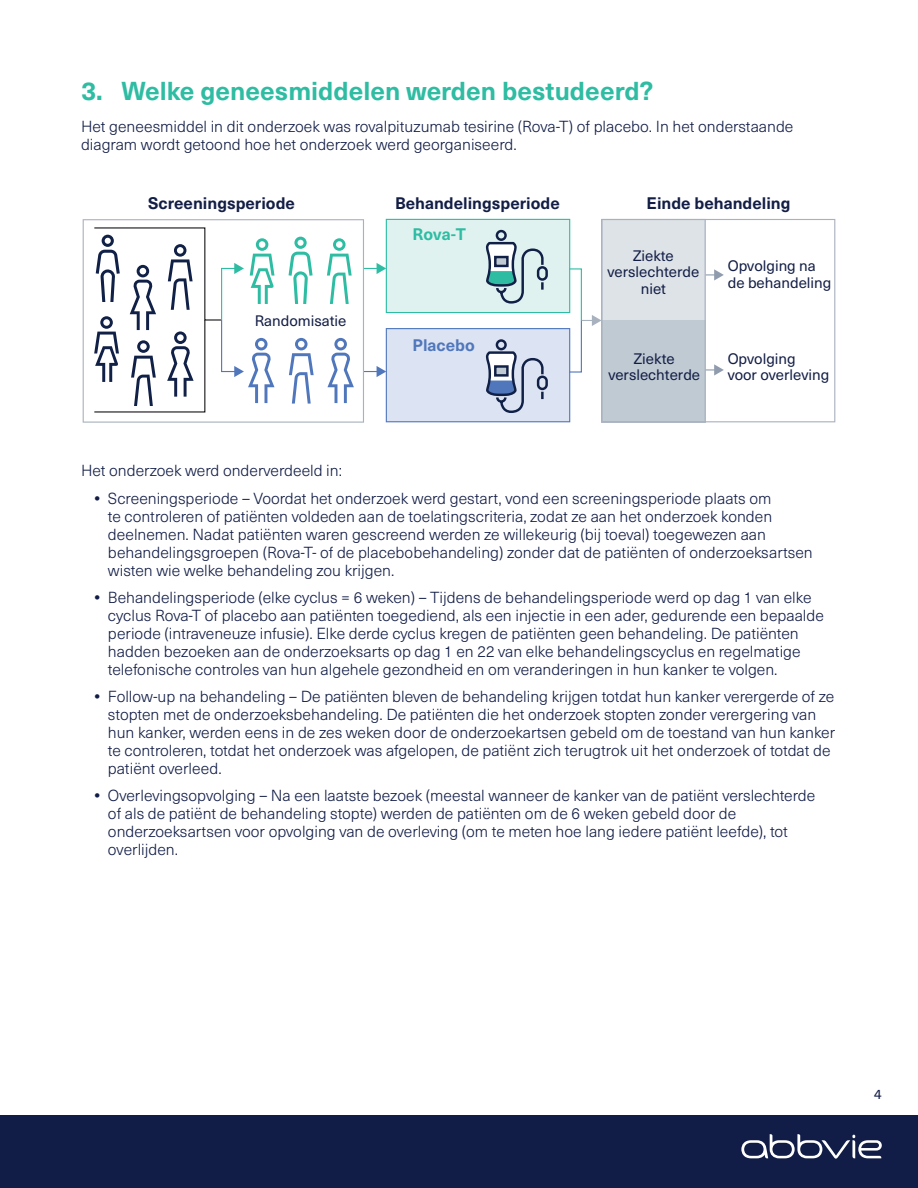
<style>
.page{position:relative;width:918px;height:1188px;background:#fff}
.page>*{position:absolute;margin:0;border:0;box-sizing:border-box;transform-origin:0 0}
.t1{font:700 25.5px "Neue Haas Unica Pro";color:#2ebca2}
.t2{font:700 16.5px "Neue Haas Unica Pro";color:#131e46}
.t3{font:700 16.5px "Neue Haas Unica Pro";color:#5077bc}
.t4{font:700 16.5px "Neue Haas Unica Pro";color:#2ebca3}
.t5{font:300 15.75px/18px "Neue Haas Unica Pro";color:#121d47}
.t6{font:15px/16.5px "Neue Haas Unica Pro";color:#131e46}
.t7{font:13.5px "Neue Haas Unica Pro";color:#121d47}
.s1{font-weight:700}
</style>
<div class="page">
<svg style="left:83px;top:219px;width:281px;height:204px"></svg>
<svg style="left:724px;top:219px;width:111px;height:203px"></svg>
<svg style="left:327px;top:338px;width:27px;height:65px"></svg>
<svg style="left:289px;top:338px;width:25px;height:66px"></svg>
<svg style="left:327px;top:238px;width:25px;height:66px"></svg>
<svg style="left:289px;top:237px;width:24px;height:67px"></svg>
<svg style="left:93px;top:227px;width:182px;height:186px"></svg>
<svg style="left:364px;top:219px;width:360px;height:204px"></svg>
<div style="left:0;top:1115px;width:918px;height:73px;background:#121d47"></div>
<svg style="left:741px;top:1134px;width:141px;height:25px"></svg>
<h1 class="t1" style="left:81px;top:76px;width:574px">3. Welke geneesmiddelen werden bestudeerd?</h1>
<p class="t5" style="left:81px;top:118px;width:714px">Het geneesmiddel in dit onderzoek was rovalpituzumab tesirine (Rova-T) of placebo. In het onderstaande diagram wordt getoond hoe het onderzoek werd georganiseerd.</p>
<p class="t2" style="left:148px;top:193px;width:148px">Screeningsperiode</p>
<p class="t6" style="left:255px;top:312px;width:93px">Randomisatie</p>
<p class="t2" style="left:395px;top:193px;width:166px">Behandelingsperiode</p>
<p class="t4" style="left:413px;top:224px;width:55px">Rova-T</p>
<p class="t3" style="left:413px;top:335px;width:64px">Placebo</p>
<p class="t2" style="left:647px;top:193px;width:145px">Einde behandeling</p>
<p class="t6" style="left:608px;top:247px;width:93px;text-align:center">Ziekte verslechterde niet</p>
<p class="t6" style="left:728px;top:258px;width:105px">Opvolging na de behandeling</p>
<p class="t6" style="left:608px;top:350px;width:93px;text-align:center">Ziekte verslechterde</p>
<p class="t6" style="left:728px;top:351px;width:103px">Opvolging<br>voor overleving</p>
<p class="t5" style="left:81px;top:462px;width:263px">Het onderzoek werd onderverdeeld in:</p>
<p class="t5" style="left:108px;top:490px;width:706px;text-indent:-13px"><span class="s1">•</span> Screeningsperiode – Voordat het onderzoek werd gestart, vond een screeningsperiode plaats om<br>te controleren of patiënten voldeden aan de toelatingscriteria, zodat ze aan het onderzoek konden deelnemen. Nadat patiënten waren gescreend werden ze willekeurig (bij toeval) toegewezen aan behandelingsgroepen (Rova-T- of de placebobehandeling) zonder dat de patiënten of onderzoeksartsen wisten wie welke behandeling zou krijgen.</p>
<p class="t5" style="left:108px;top:589px;width:717px;text-indent:-13px"><span class="s1">•</span> Behandelingsperiode (elke cyclus = 6 weken) – Tijdens de behandelingsperiode werd op dag 1 van elke cyclus Rova-T of placebo aan patiënten toegediend, als een injectie in een ader, gedurende een bepaalde periode (intraveneuze infusie). Elke derde cyclus kregen de patiënten geen behandeling. De patiënten hadden bezoeken aan de onderzoeksarts op dag 1 en 22 van elke behandelingscyclus en regelmatige telefonische controles van hun algehele gezondheid en om veranderingen in hun kanker te volgen.</p>
<p class="t5" style="left:108px;top:688px;width:729px;text-indent:-13px"><span class="s1">•</span> Follow-up na behandeling – De patiënten bleven de behandeling krijgen totdat hun kanker verergerde of ze stopten met de onderzoeksbehandeling. De patiënten die het onderzoek stopten zonder verergering van hun kanker, werden eens in de zes weken door de onderzoekartsen gebeld om de toestand van hun kanker te controleren, totdat het onderzoek was afgelopen, de patiënt zich terugtrok uit het onderzoek of totdat de patiënt overleed.</p>
<p class="t5" style="left:108px;top:787px;width:709px;text-indent:-13px"><span class="s1">•</span> Overlevingsopvolging – Na een laatste bezoek (meestal wanneer de kanker van de patiënt verslechterde of als de patiënt de behandeling stopte) werden de patiënten om de 6 weken gebeld door de onderzoeksartsen voor opvolging van de overleving (om te meten hoe lang iedere patiënt leefde), tot overlijden.</p>
<p class="t7" style="left:874px;top:1086px;width:9px">4</p>
</div>
